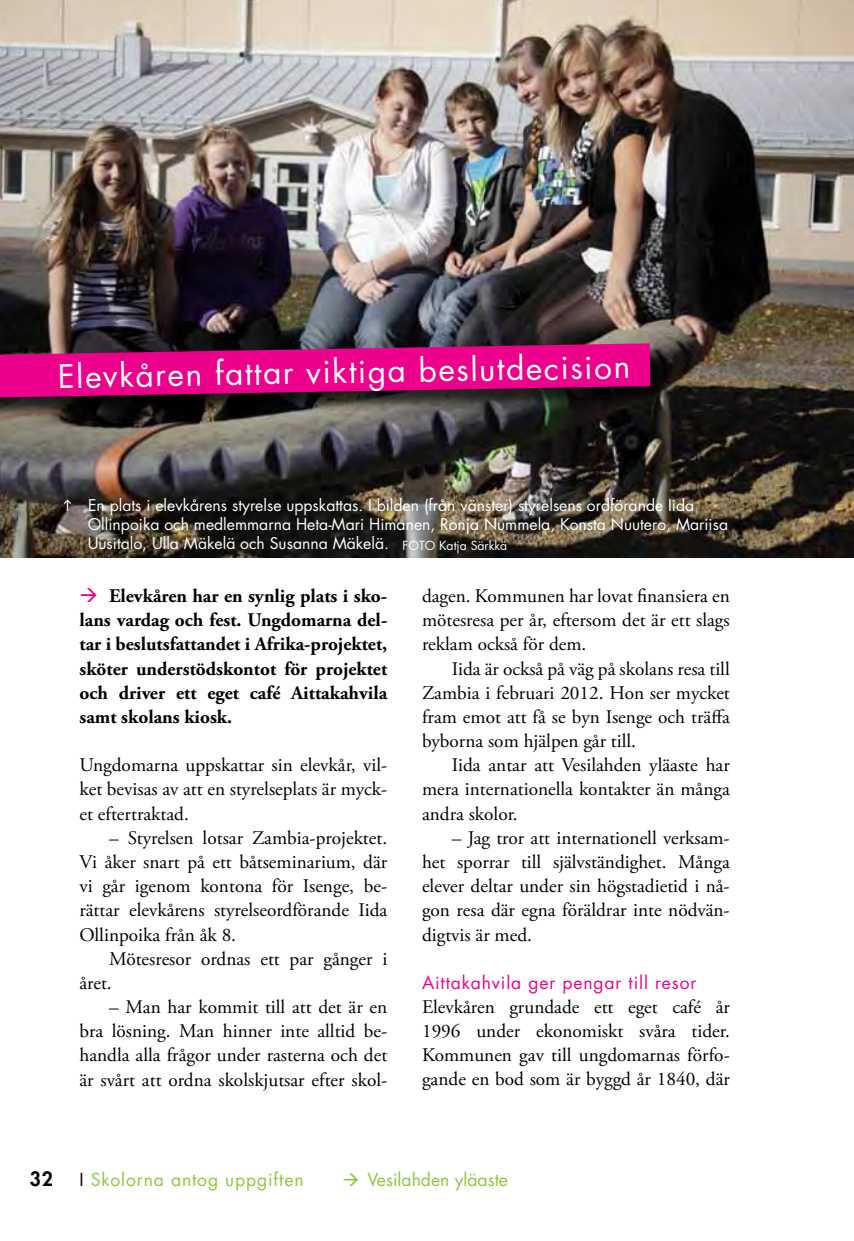
<style>
.page{position:relative;width:854px;height:1241px;background:#fff}
.page>*{position:absolute;margin:0;border:0;box-sizing:border-box;transform-origin:0 0}
.t1{font:31.5px "Futura Std";color:#fff}
.t2{font:19.25px/24.2px "Adobe Garamond Pro";color:#000;text-align:justify}
.t3{font:700 19.25px/24.2px "Adobe Garamond Pro";color:#000;text-align:justify}
.t4{font:800 19.25px "Futura Std";color:#000}
.t5{font:17.5px "Futura Std";letter-spacing:.05em;color:#ec008c}
.t6{font:17.5px "Futura Std";letter-spacing:.05em;color:#8dc73f}
.t7{font:17.5px "Futura Std";color:#8dc73f}
.t8{font:15.75px/18.9px "Futura Std";color:#fff}
.t9{font:12.25px "Futura Std";color:#fff}
.s1{color:#000}
</style>
<div class="page">
<img style="left:0;top:0;width:853px;height:557px">
<div style="left:0;top:346px;width:671px;height:74px;background:#000;opacity:.75"></div>
<svg style="left:0;top:343px;width:650px;height:54px;background:#c10675"></svg>
<svg style="left:64px;top:499px;width:7px;height:12px"></svg>
<h1 class="t1" style="left:58px;top:356px;width:573px;rotate:-1deg">Elevkåren fattar viktiga beslutdecision</h1>
<p class="t8" style="left:88px;top:496px;width:641px">En plats i elevkårens styrelse uppskattas. I bilden (från vänster) styrelsens ordförande Iida<br>Ollinpoika och medlemmarna Heta-Mari Himanen, Ronja Nummela, Konsta Nuutero, Mariisa<br>Uusitalo, Ulla Mäkelä och Susanna Mäkelä.</p>
<p class="t2" style="left:422px;top:584px;width:309px">dagen. Kommunen har lovat finansiera en mötesresa per år, eftersom det är ett slags reklam också för dem.</p>
<p class="t2" style="left:422px;top:657px;width:309px;text-indent:30px">Iida är också på väg på skolans resa till Zambia i februari 2012. Hon ser mycket fram emot att få se byn Isenge och träffa byborna som hjälpen går till.</p>
<p class="t2" style="left:422px;top:753px;width:309px;text-indent:30px">Iida antar att Vesilahden yläaste har mera internationella kontakter än många andra skolor.</p>
<p class="t2" style="left:422px;top:826px;width:309px;text-indent:30px">– Jag tror att internationell verksam&shy;het sporrar till självständighet. Många elever deltar under sin högstadietid i nå&shy;gon resa där egna föräldrar inte nödvän&shy;digtvis är med.</p>
<p class="t5" style="left:422px;top:970px;width:276px">Aittakahvila ger pengar till resor</p>
<p class="t2" style="left:422px;top:995px;width:309px">Elevkåren grundade ett eget café år 1996 under ekonomiskt svåra tider.<br>Kommunen gav till ungdomarnas förfo&shy;gande en bod som är byggd år 1840, där</p>
<p class="t9" style="left:402px;top:537px;width:106px">FOTO Katja Särkkä</p>
<p class="t3" style="left:79px;top:584px;width:309px;text-indent:30px">Elevkåren har en synlig plats i sko&shy;lans vardag och fest. Ungdomarna del&shy;tar i beslutsfattandet i Afrika-projektet, sköter understödskontot för projektet och driver ett eget café Aittakahvila samt skolans kiosk.</p>
<p class="t2" style="left:79px;top:753px;width:309px">Ungdomarna uppskattar sin elevkår, vil&shy;ket bevisas av att en styrelseplats är myck&shy;et eftertraktad.</p>
<p class="t2" style="left:79px;top:826px;width:309px;text-indent:30px">– Styrelsen lotsar Zambia-projektet.<br>Vi åker snart på ett båtseminarium, där vi går igenom kontona för Isenge, be&shy;rättar elevkårens styrelseordförande Iida Ollinpoika från åk 8.</p>
<p class="t2" style="left:79px;top:947px;width:309px;text-indent:30px">Mötesresor ordnas ett par gånger i året.</p>
<p class="t2" style="left:79px;top:995px;width:309px;text-indent:30px">– Man har kommit till att det är en bra lösning. Man hinner inte alltid be&shy;handla alla frågor under rasterna och det är svårt att ordna skolskjutsar efter skol-</p>
<p class="t4" style="left:30px;top:1166px;width:25px">32</p>
<p class="t6" style="left:79px;top:1168px;width:225px"><span class="s1">I</span> Skolorna antog uppgiften</p>
<p class="t7" style="left:367px;top:1168px;width:142px">Vesilahden yläaste</p>
</div>
